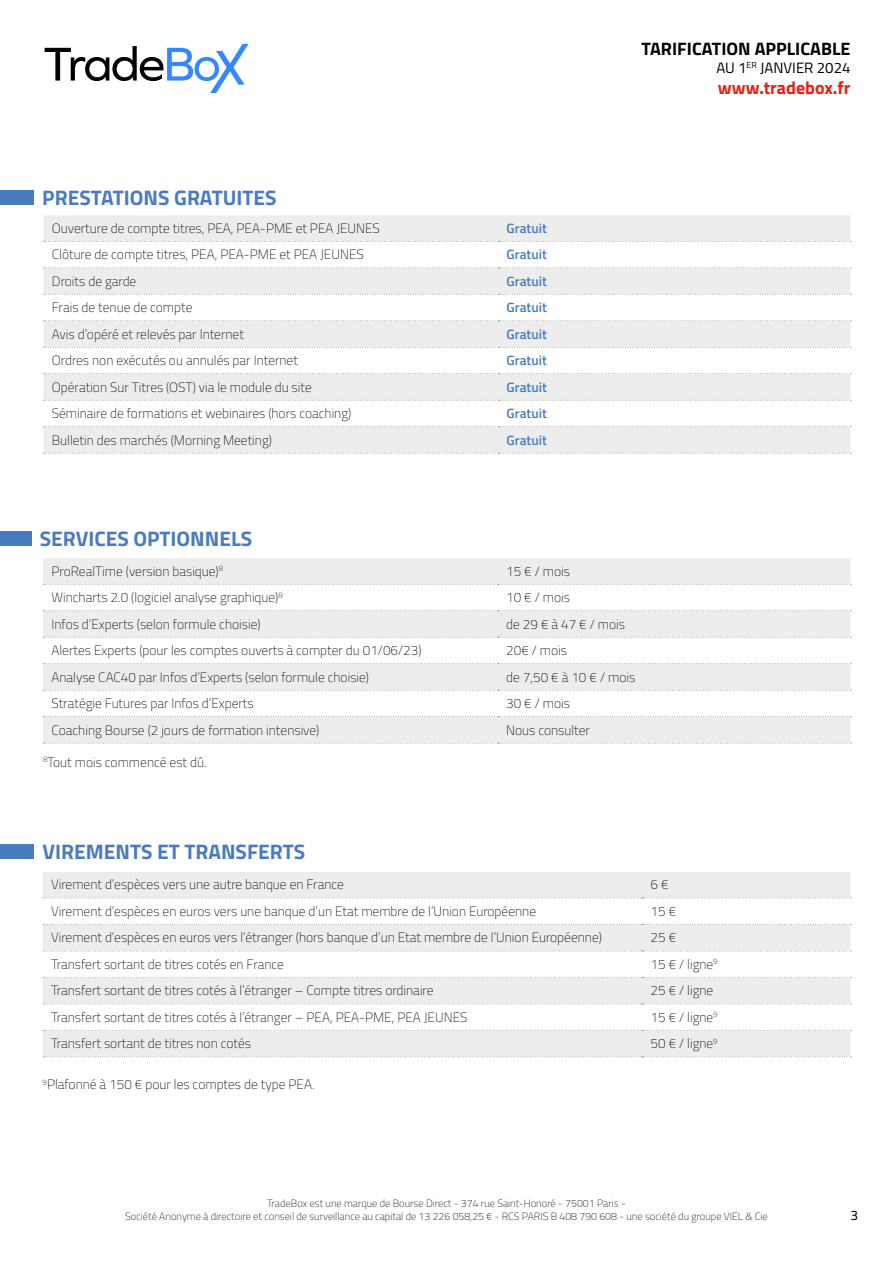
<style>
.page{position:relative;width:893px;height:1263px;background:#fff}
.page>*{position:absolute;margin:0;border:0;box-sizing:border-box;transform-origin:0 0}
.t1{font:700 21px "Cairo";color:#497bbe}
.t2{font:700 18px "Cairo";color:#000}
.t3{font:700 18px "Cairo";color:#e42313}
.t4{font:15px "Cairo";color:#000}
.t5{font:13.65px "Cairo";color:#000}
.t6{font:200 13.5px "Cairo";color:#000}
.t7{font:600 13.5px "Cairo";color:#497bbe}
.t8{font:200 10.5px/13.5px "Cairo";color:#000;text-align:center}
</style>
<div class="page">
<svg style="left:45px;top:44px;width:203px;height:48px"></svg>
<svg style="left:43px;top:872px;width:807px;height:184px;fill:#ededed"></svg>
<svg style="left:43px;top:1003px;width:808px;height:1px"></svg>
<svg style="left:43px;top:897px;width:808px;height:1px"></svg>
<svg style="left:43px;top:924px;width:808px;height:1px"></svg>
<svg style="left:43px;top:950px;width:808px;height:1px"></svg>
<svg style="left:43px;top:977px;width:808px;height:1px"></svg>
<svg style="left:43px;top:1030px;width:808px;height:1px"></svg>
<svg style="left:43px;top:1056px;width:808px;height:1px"></svg>
<div style="left:0;top:844px;width:34px;height:15px;background:#497bbe"></div>
<div style="left:0;top:532px;width:31px;height:14px;background:#497bbe"></div>
<svg style="left:43px;top:558px;width:807px;height:185px;fill:#ededed"></svg>
<svg style="left:43px;top:584px;width:808px;height:1px"></svg>
<svg style="left:43px;top:610px;width:808px;height:1px"></svg>
<svg style="left:43px;top:637px;width:808px;height:1px"></svg>
<svg style="left:43px;top:663px;width:808px;height:1px"></svg>
<svg style="left:43px;top:690px;width:808px;height:1px"></svg>
<svg style="left:43px;top:716px;width:808px;height:1px"></svg>
<svg style="left:43px;top:743px;width:808px;height:1px"></svg>
<div style="left:0;top:190px;width:34px;height:15px;background:#497bbe"></div>
<svg style="left:43px;top:215px;width:807px;height:238px;fill:#ededed"></svg>
<svg style="left:44px;top:241px;width:807px;height:1px"></svg>
<svg style="left:44px;top:267px;width:807px;height:1px"></svg>
<svg style="left:44px;top:294px;width:807px;height:1px"></svg>
<svg style="left:44px;top:320px;width:807px;height:1px"></svg>
<svg style="left:44px;top:347px;width:807px;height:1px"></svg>
<svg style="left:44px;top:426px;width:807px;height:1px"></svg>
<svg style="left:44px;top:373px;width:807px;height:1px"></svg>
<svg style="left:44px;top:400px;width:807px;height:1px"></svg>
<svg style="left:44px;top:453px;width:807px;height:1px"></svg>
<h1 class="t1" style="left:42px;top:180px;width:236px">PRESTATIONS GRATUITES</h1>
<p class="t6" style="left:52px;top:219px;width:329px">Ouverture de compte titres, PEA, PEA-PME et PEA JEUNES</p>
<p class="t7" style="left:507px;top:218px;width:42px">Gratuit</p>
<p class="t6" style="left:52px;top:245px;width:313px">Clôture de compte titres, PEA, PEA-PME et PEA JEUNES</p>
<p class="t7" style="left:507px;top:244px;width:42px">Gratuit</p>
<p class="t6" style="left:52px;top:271px;width:86px">Droits de garde</p>
<p class="t7" style="left:507px;top:271px;width:42px">Gratuit</p>
<p class="t6" style="left:52px;top:298px;width:142px">Frais de tenue de compte</p>
<p class="t7" style="left:507px;top:297px;width:42px">Gratuit</p>
<p class="t6" style="left:52px;top:324px;width:194px">Avis d’opéré et relevés par Internet</p>
<p class="t7" style="left:507px;top:324px;width:42px">Gratuit</p>
<p class="t6" style="left:52px;top:351px;width:248px">Ordres non exécutés ou annulés par Internet</p>
<p class="t7" style="left:507px;top:350px;width:42px">Gratuit</p>
<p class="t6" style="left:52px;top:377px;width:261px">Opération Sur Titres (OST) via le module du site</p>
<p class="t7" style="left:507px;top:377px;width:42px">Gratuit</p>
<p class="t6" style="left:52px;top:404px;width:301px">Séminaire de formations et webinaires (hors coaching)</p>
<p class="t7" style="left:507px;top:403px;width:42px">Gratuit</p>
<p class="t6" style="left:52px;top:430px;width:222px">Bulletin des marchés (Morning Meeting)</p>
<p class="t7" style="left:507px;top:430px;width:42px">Gratuit</p>
<h1 class="t1" style="left:40px;top:522px;width:214px">SERVICES OPTIONNELS</h1>
<h2 class="t2" style="left:641px;top:34px;width:211px">TARIFICATION APPLICABLE</h2>
<p class="t4" style="left:716px;top:57px;width:136px">AU 1<sup>ER</sup> JANVIER 2024</p>
<h2 class="t3" style="left:718px;top:73px;width:134px">www.tradebox.fr</h2>
<p class="t6" style="left:52px;top:561px;width:173px">ProRealTime (version basique)<sup>8</sup></p>
<p class="t6" style="left:506px;top:561px;width:65px">15 € / mois</p>
<p class="t6" style="left:52px;top:588px;width:233px">Wincharts 2.0 (logiciel analyse graphique)<sup>8</sup></p>
<p class="t6" style="left:506px;top:588px;width:65px">10 € / mois</p>
<p class="t6" style="left:52px;top:614px;width:211px">Infos d’Experts (selon formule choisie)</p>
<p class="t6" style="left:506px;top:614px;width:120px">de 29 € à 47 € / mois</p>
<p class="t6" style="left:52px;top:641px;width:371px">Alertes Experts (pour les comptes ouverts à compter du 01/06/23)</p>
<p class="t6" style="left:506px;top:641px;width:62px">20€ / mois</p>
<p class="t6" style="left:52px;top:667px;width:319px">Analyse CAC40 par Infos d’Experts (selon formule choisie)</p>
<p class="t6" style="left:506px;top:667px;width:131px">de 7,50 € à 10 € / mois</p>
<p class="t6" style="left:52px;top:694px;width:204px">Stratégie Futures par Infos d’Experts</p>
<p class="t6" style="left:506px;top:694px;width:65px">30 € / mois</p>
<p class="t6" style="left:52px;top:720px;width:269px">Coaching Bourse (2 jours de formation intensive)</p>
<p class="t6" style="left:506px;top:720px;width:85px">Nous consulter</p>
<p class="t6" style="left:43px;top:752px;width:165px"><sup>8</sup>Tout mois commencé est dû.</p>
<h1 class="t1" style="left:43px;top:835px;width:264px">VIREMENTS ET TRANSFERTS</h1>
<p class="t6" style="left:51px;top:875px;width:294px">Virement d’espèces vers une autre banque en France</p>
<p class="t6" style="left:651px;top:875px;width:20px">6 €</p>
<p class="t6" style="left:51px;top:902px;width:487px">Virement d’espèces en euros vers une banque d’un Etat membre de l’Union Européenne</p>
<p class="t6" style="left:651px;top:902px;width:27px">15 €</p>
<p class="t6" style="left:51px;top:928px;width:552px">Virement d’espèces en euros vers l’étranger (hors banque d’un Etat membre de l’Union Européenne)</p>
<p class="t6" style="left:651px;top:928px;width:27px">25 €</p>
<p class="t6" style="left:51px;top:954px;width:234px">Transfert sortant de titres cotés en France</p>
<p class="t6" style="left:651px;top:954px;width:69px">15 € / ligne<sup>9</sup></p>
<p class="t6" style="left:51px;top:981px;width:384px">Transfert sortant de titres cotés à l’étranger – Compte titres ordinaire</p>
<p class="t6" style="left:651px;top:981px;width:64px">25 € / ligne</p>
<p class="t6" style="left:51px;top:1007px;width:418px">Transfert sortant de titres cotés à l’étranger – PEA, PEA-PME, PEA JEUNES</p>
<p class="t6" style="left:651px;top:1007px;width:69px">15 € / ligne<sup>9</sup></p>
<p class="t6" style="left:51px;top:1034px;width:201px">Transfert sortant de titres non cotés</p>
<p class="t6" style="left:651px;top:1034px;width:69px">50 € / ligne<sup>9</sup></p>
<p class="t6" style="left:43px;top:1075px;width:273px"><sup>9</sup>Plafonné à 150 € pour les comptes de type PEA.</p>
<p class="t8" style="left:125px;top:1196px;width:644px">TradeBox est une marque de Bourse Direct - 374 rue Saint-Honoré - 75001 Paris -<br>Société Anonyme à directoire et conseil de surveillance au capital de 13 226 058,25 € - RCS PARIS B 408 790 608 - une société du groupe VIEL &amp; Cie</p>
<p class="t5" style="left:850px;top:1206px;width:9px">3</p>
</div>
